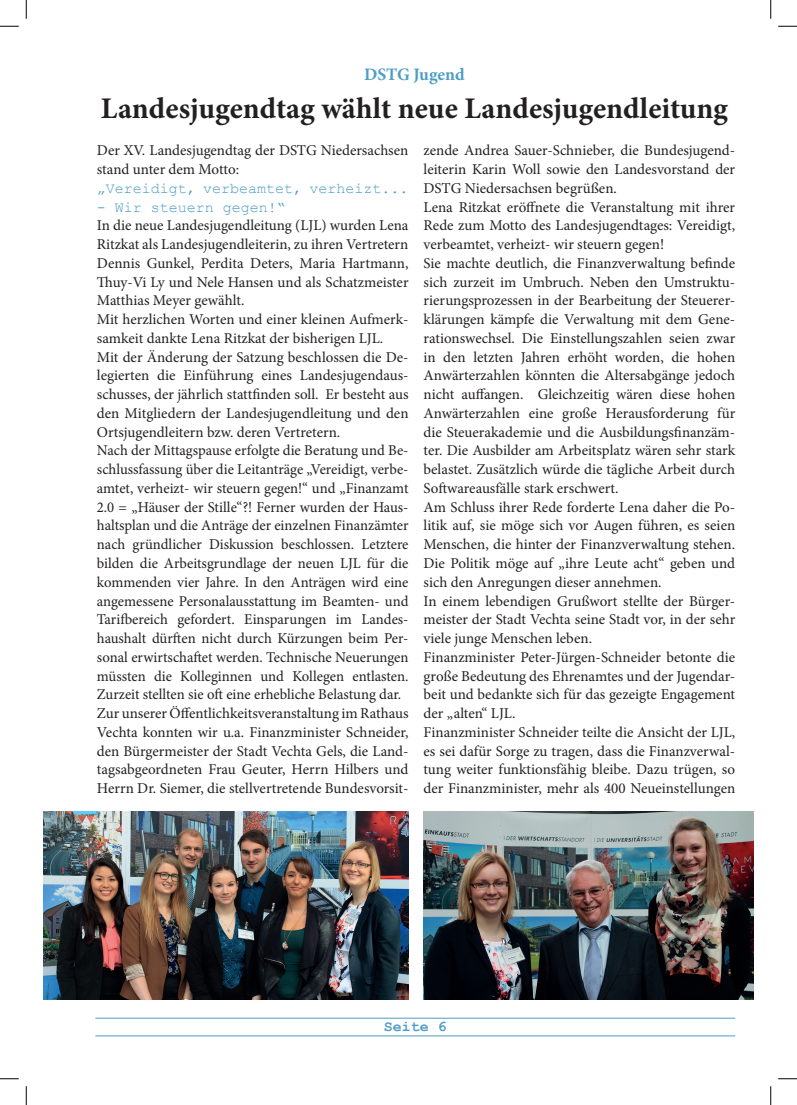
<style>
.page{position:relative;width:797px;height:1105px;background:#fff}
.page>*{position:absolute;margin:0;border:0;box-sizing:border-box;transform-origin:0 0}
.t1{font:700 30px "Minion Pro";color:#231f20}
.t2{font:700 17.5px "Minion Pro";letter-spacing:-.005em;color:#4e9dc5}
.t3{font:15px/18.8px "Minion Pro";color:#231f20;text-align:justify}
.t4{font:15px "Courier New";color:#4e9dc5}
.t5{font:700 15px "Courier New";color:#4e9dc5}
</style>
<div class="page">
<hr style="left:95px;top:1018px;width:640px;height:1px;background:#4e9dc5">
<hr style="left:95px;top:1035px;width:640px;height:1px;background:#4e9dc5">
<img style="left:44px;top:812px;width:364px;height:187px">
<img style="left:423px;top:812px;width:330px;height:187px">
<svg style="left:0;top:25px;width:19px;height:2px"></svg>
<svg style="left:778px;top:25px;width:19px;height:2px"></svg>
<svg style="left:0;top:1078px;width:19px;height:1px"></svg>
<svg style="left:778px;top:1078px;width:19px;height:1px"></svg>
<svg style="left:25px;top:0;width:2px;height:19px"></svg>
<svg style="left:25px;top:1086px;width:2px;height:19px"></svg>
<svg style="left:770px;top:0;width:1px;height:19px"></svg>
<svg style="left:770px;top:1086px;width:1px;height:19px"></svg>
<p class="t2" style="left:364px;top:63px;width:102px">DSTG Jugend</p>
<p class="t1" style="left:101px;top:87px;width:628px">Landesjugendtag wählt neue Landesjugendleitung</p>
<p class="t3" style="left:97px;top:141px;width:313px">Der XV. Landesjugendtag der DSTG Niedersachsen stand unter dem Motto:</p>
<p class="t4" style="left:97px;top:179px;width:313px">„Vereidigt, verbeamtet, verheizt...</p>
<p class="t4" style="left:97px;top:198px;width:191px">- Wir steuern gegen!“</p>
<p class="t3" style="left:97px;top:216px;width:313px">In die neue Landesjugendleitung (LJL) wurden Lena Ritzkat als Landesjugendleiterin, zu ihren Vertretern Dennis Gunkel, Perdita Deters, Maria Hartmann, Thuy-Vi Ly und Nele Hansen und als Schatzmeister Matthias Meyer gewählt.</p>
<p class="t3" style="left:97px;top:310px;width:313px">Mit herzlichen Worten und einer kleinen Aufmerk&shy;samkeit dankte Lena Ritzkat der bisherigen LJL.</p>
<p class="t3" style="left:97px;top:348px;width:313px">Mit der Änderung der Satzung beschlossen die De&shy;legierten die Einführung eines Landesjugendaus&shy;schusses, der jährlich stattfinden soll. Er besteht aus den Mitgliedern der Landesjugendleitung und den Ortsjugendleitern bzw. deren Vertretern.</p>
<p class="t3" style="left:97px;top:441px;width:313px">Nach der Mittagspause erfolgte die Beratung und Be&shy;schlussfassung über die Leitanträge „Vereidigt, verbe&shy;amtet, verheizt- wir steuern gegen!“ und „Finanzamt 2.0 = „Häuser der Stille“?! Ferner wurden der Haus&shy;haltsplan und die Anträge der einzelnen Finanzämter nach gründlicher Diskussion beschlossen. Letztere bilden die Arbeitsgrundlage der neuen LJL für die kommenden vier Jahre. In den Anträgen wird eine angemessene Personalausstattung im Beamten- und Tarifbereich gefordert. Einsparungen im Landes&shy;haushalt dürften nicht durch Kürzungen beim Per&shy;sonal erwirtschaftet werden. Technische Neuerungen müssten die Kolleginnen und Kollegen entlasten.<br>Zurzeit stellten sie oft eine erhebliche Belastung dar.</p>
<p class="t3" style="left:97px;top:704px;width:313px">Zur unserer Öffentlichkeitsveranstaltung im Rathaus Vechta konnten wir u.a. Finanzminister Schneider, den Bürgermeister der Stadt Vechta Gels, die Land&shy;tagsabgeordneten Frau Geuter, Herrn Hilbers und Herrn Dr. Siemer, die stellvertretende Bundesvorsit-</p>
<p class="t3" style="left:423px;top:141px;width:313px">zende Andrea Sauer-Schnieber, die Bundesjugend&shy;leiterin Karin Woll sowie den Landesvorstand der DSTG Niedersachsen begrüßen.</p>
<p class="t3" style="left:423px;top:198px;width:313px">Lena Ritzkat eröffnete die Veranstaltung mit ihrer Rede zum Motto des Landesjugendtages: Vereidigt, verbeamtet, verheizt- wir steuern gegen!</p>
<p class="t3" style="left:423px;top:254px;width:313px">Sie machte deutlich, die Finanzverwaltung befinde sich zurzeit im Umbruch. Neben den Umstruktu&shy;rierungsprozessen in der Bearbeitung der Steuerer&shy;klärungen kämpfe die Verwaltung mit dem Gene&shy;rationswechsel. Die Einstellungszahlen seien zwar in den letzten Jahren erhöht worden, die hohen Anwärterzahlen könnten die Altersabgänge jedoch nicht auffangen. Gleichzeitig wären diese hohen Anwärterzahlen eine große Herausforderung für die Steuerakademie und die Ausbildungsfinanzäm&shy;ter. Die Ausbilder am Arbeitsplatz wären sehr stark belastet. Zusätzlich würde die tägliche Arbeit durch Softwareausfälle stark erschwert.</p>
<p class="t3" style="left:423px;top:498px;width:313px">Am Schluss ihrer Rede forderte Lena daher die Po&shy;litik auf, sie möge sich vor Augen führen, es seien Menschen, die hinter der Finanzverwaltung stehen.<br>Die Politik möge auf „ihre Leute acht“ geben und sich den Anregungen dieser annehmen.</p>
<p class="t3" style="left:423px;top:591px;width:313px">In einem lebendigen Grußwort stellte der Bürger&shy;meister der Stadt Vechta seine Stadt vor, in der sehr viele junge Menschen leben.</p>
<p class="t3" style="left:423px;top:648px;width:313px">Finanzminister Peter-Jürgen-Schneider betonte die große Bedeutung des Ehrenamtes und der Jugendar&shy;beit und bedankte sich für das gezeigte Engagement der „alten“ LJL.</p>
<p class="t3" style="left:423px;top:723px;width:313px">Finanzminister Schneider teilte die Ansicht der LJL, es sei dafür Sorge zu tragen, dass die Finanzverwal&shy;tung weiter funktionsfähig bleibe. Dazu trügen, so der Finanzminister, mehr als 400 Neueinstellungen</p>
<p class="t5" style="left:384px;top:1017px;width:64px">Seite 6</p>
</div>
